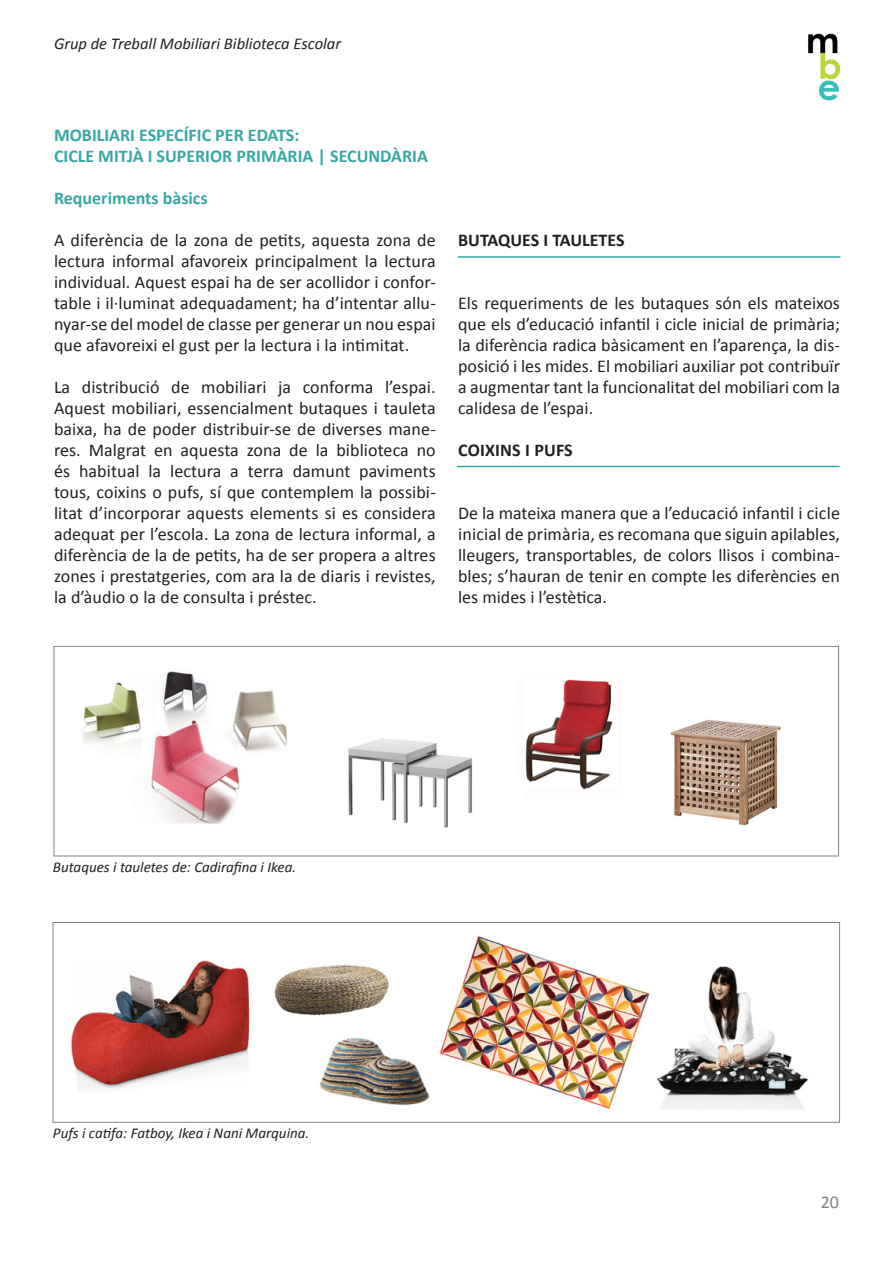
<style>
.page{position:relative;width:893px;height:1263px;background:#fff}
.page>*{position:absolute;margin:0;border:0;box-sizing:border-box;transform-origin:0 0}
.t1{font:18px/21px "Calibri";color:#231f20;text-align:justify}
.t2{font:700 18px "Calibri";color:#36a8a5}
.t3{font:700 18px "Calibri";color:#231f20}
.t4{font:18px "Calibri";color:#808285}
.t5{font:italic 16.5px "Calibri";color:#231f20}
.t6{font:italic 15px "Calibri";color:#231f20}
</style>
<div class="page">
<img style="left:808px;top:33px;width:33px;height:68px">
<hr style="left:458px;top:256px;width:382px;height:2px;background:#36a8a5">
<hr style="left:457px;top:466px;width:383px;height:1px;background:#36a8a5">
<img style="left:83px;top:671px;width:698px;height:157px">
<div style="left:54px;top:646px;width:785px;height:210px;border:1px solid #808285"></div>
<img style="left:71px;top:936px;width:737px;height:174px">
<div style="left:53px;top:922px;width:787px;height:200px;border:1px solid #808285"></div>
<p class="t5" style="left:54px;top:32px;width:289px">Grup de Treball Mobiliari Biblioteca Escolar</p>
<p class="t2" style="left:54px;top:124px;width:247px">MOBILIARI ESPECÍFIC PER EDATS:</p>
<p class="t2" style="left:54px;top:145px;width:375px">CICLE MITJÀ I SUPERIOR PRIMÀRIA | SECUNDÀRIA</p>
<p class="t2" style="left:54px;top:187px;width:155px">Requeriments bàsics</p>
<p class="t1" style="left:54px;top:230px;width:383px">A diferència de la zona de petits, aquesta zona de lectura informal afavoreix principalment la lectura individual. Aquest espai ha de ser acollidor i confor&shy;table i il·luminat adequadament; ha d’intentar allu&shy;nyar-se del model de classe per generar un nou espai que afavoreixi el gust per la lectura i la intimitat.</p>
<p class="t1" style="left:54px;top:377px;width:383px">La distribució de mobiliari ja conforma l’espai.<br>Aquest mobiliari, essencialment butaques i tauleta baixa, ha de poder distribuir-se de diverses mane&shy;res. Malgrat en aquesta zona de la biblioteca no és habitual la lectura a terra damunt paviments tous, coixins o pufs, sí que contemplem la possibi&shy;litat d’incorporar aquests elements si es considera adequat per l’escola. La zona de lectura informal, a diferència de la de petits, ha de ser propera a altres zones i prestatgeries, com ara la de diaris i revistes, la d’àudio o la de consulta i préstec.</p>
<p class="t3" style="left:458px;top:229px;width:168px">BUTAQUES I TAULETES</p>
<p class="t1" style="left:458px;top:293px;width:383px">Els requeriments de les butaques són els mateixos que els d’educació infantil i cicle inicial de primària; la diferència radica bàsicament en l’aparença, la dis&shy;posició i les mides. El mobiliari auxiliar pot contribuïr a augmentar tant la funcionalitat del mobiliari com la calidesa de l’espai.</p>
<p class="t3" style="left:458px;top:439px;width:116px">COIXINS I PUFS</p>
<p class="t1" style="left:458px;top:503px;width:383px">De la mateixa manera que a l’educació infantil i cicle inicial de primària, es recomana que siguin apilables, lleugers, transportables, de colors llisos i combina&shy;bles; s’hauran de tenir en compte les diferències en les mides i l’estètica.</p>
<p class="t6" style="left:53px;top:857px;width:245px">Butaques i tauletes de: Cadirafina i Ikea.</p>
<p class="t6" style="left:53px;top:1123px;width:258px">Pufs i catifa: Fatboy, Ikea i Nani Marquina.</p>
<p class="t4" style="left:821px;top:1191px;width:20px">20</p>
</div>
